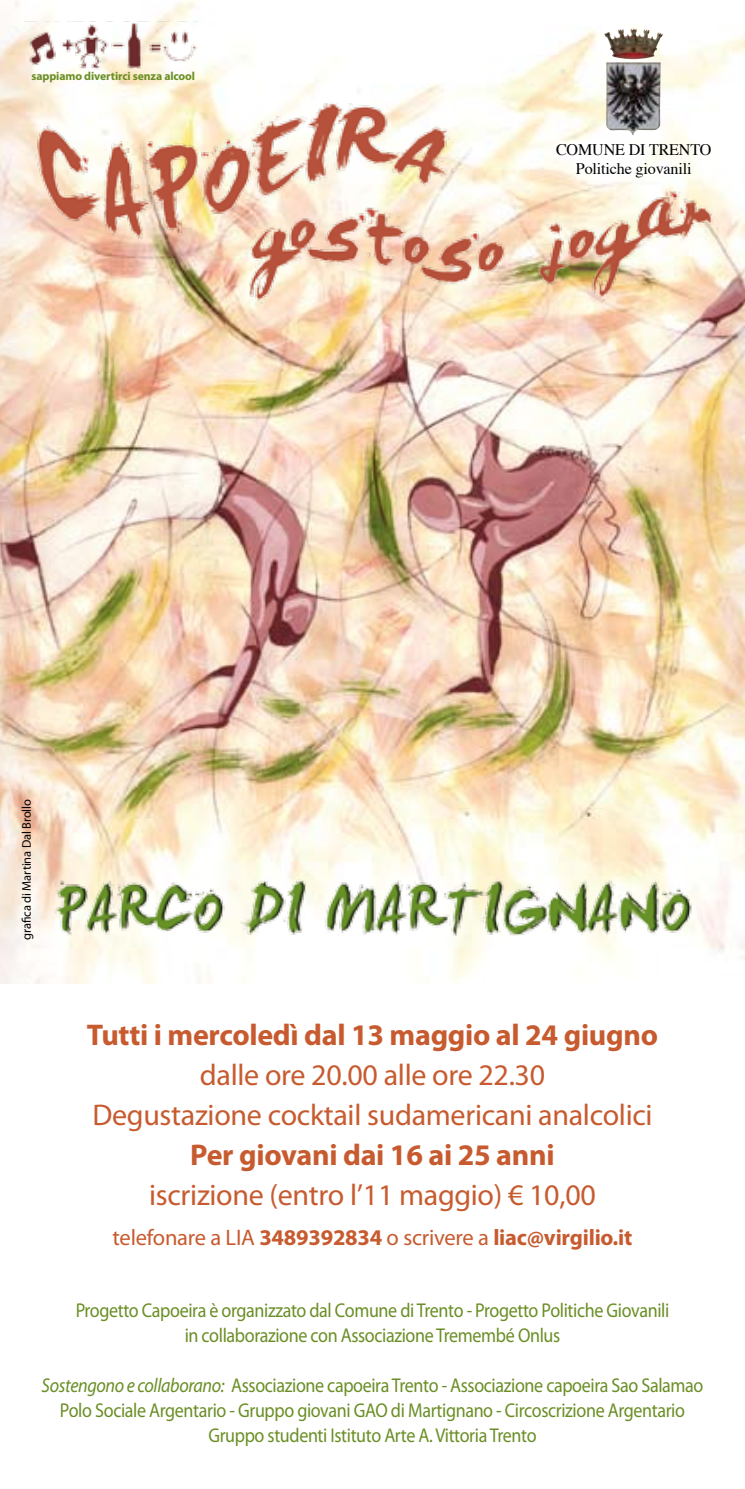
<style>
.page{position:relative;width:745px;height:1489px;background:#fff}
.page>*{position:absolute;margin:0;border:0;box-sizing:border-box;transform-origin:0 0}
.t1{font:30px/40px "Myriad Pro";letter-spacing:-.01em;color:#c75b2f;text-align:center}
.t2{font:700 30px "Myriad Pro";letter-spacing:-.01em;color:#c75b2f}
.t3{font:700 22.5px "Myriad Pro";letter-spacing:-.01em;color:#c75b2f}
.t4{font:20px/25px "Myriad Pro";letter-spacing:-.02em;color:#6a8e25;text-align:center;scale:.9 1}
.t5{font:16px/19.8px "Times";letter-spacing:-.01em;color:#000;text-align:center}
.t6{font:12.5px "Myriad Pro";letter-spacing:-.01em;color:#000}
.t7{font:700 11.75px "Myriad Pro";letter-spacing:-.01em;color:#6a8e25}
.s1{font-weight:400}
.s2{font-style:italic}
</style>
<div class="page">
<img style="left:0;top:0;width:744px;height:983px">
<img style="left:16px;top:94px;width:712px;height:215px">
<img style="left:35px;top:867px;width:666px;height:68px">
<svg style="left:623px;top:29px;width:11px;height:8px"></svg>
<img style="left:24px;top:21px;width:179px;height:51px">
<p class="t7" style="left:31px;top:68px;width:165px">sappiamo divertirci senza alcool</p>
<p class="t6" style="left:19px;top:939px;width:142px;rotate:-90deg">grafica di Martina Dal Brollo</p>
<p class="t5" style="left:555px;top:138px;width:157px">COMUNE DI TRENTO<br>POLITICHE GIOVANILI</p>
<h1 class="t2" style="left:87px;top:1015px;width:572px">Tutti i mercoledì dal 13 maggio al 24 giugno</h1>
<h1 class="t1" style="left:92px;top:1054px;width:561px">dalle ore 20.00 alle ore 22.30<br>Degustazione cocktail sudamericani analcolici</h1>
<h1 class="t2" style="left:190px;top:1135px;width:365px">Per giovani dai 16 ai 25 anni</h1>
<h1 class="t1" style="left:149px;top:1174px;width:448px">iscrizione (entro l’11 maggio) € 10,00</h1>
<p class="t3" style="left:112px;top:1222px;width:521px"><span class="s1">telefonare a LIA</span> 3489392834 <span class="s1">o scrivere a</span> liac@virgilio.it</p>
<p class="t4" style="left:76px;top:1297px;width:660px">Progetto Capoeira è organizzato dal Comune di Trento - Progetto Politiche Giovanili in collaborazione con Associazione Tremembé Onlus</p>
<p class="t4" style="left:41px;top:1372px;width:736px"><span class="s2">Sostengono e collaborano:</span> Associazione capoeira Trento - Associazione capoeira Sao Salamao<br>Polo Sociale Argentario - Gruppo giovani GAO di Martignano - Circoscrizione Argentario<br>Gruppo studenti Istituto Arte A. Vittoria Trento</p>
</div>
